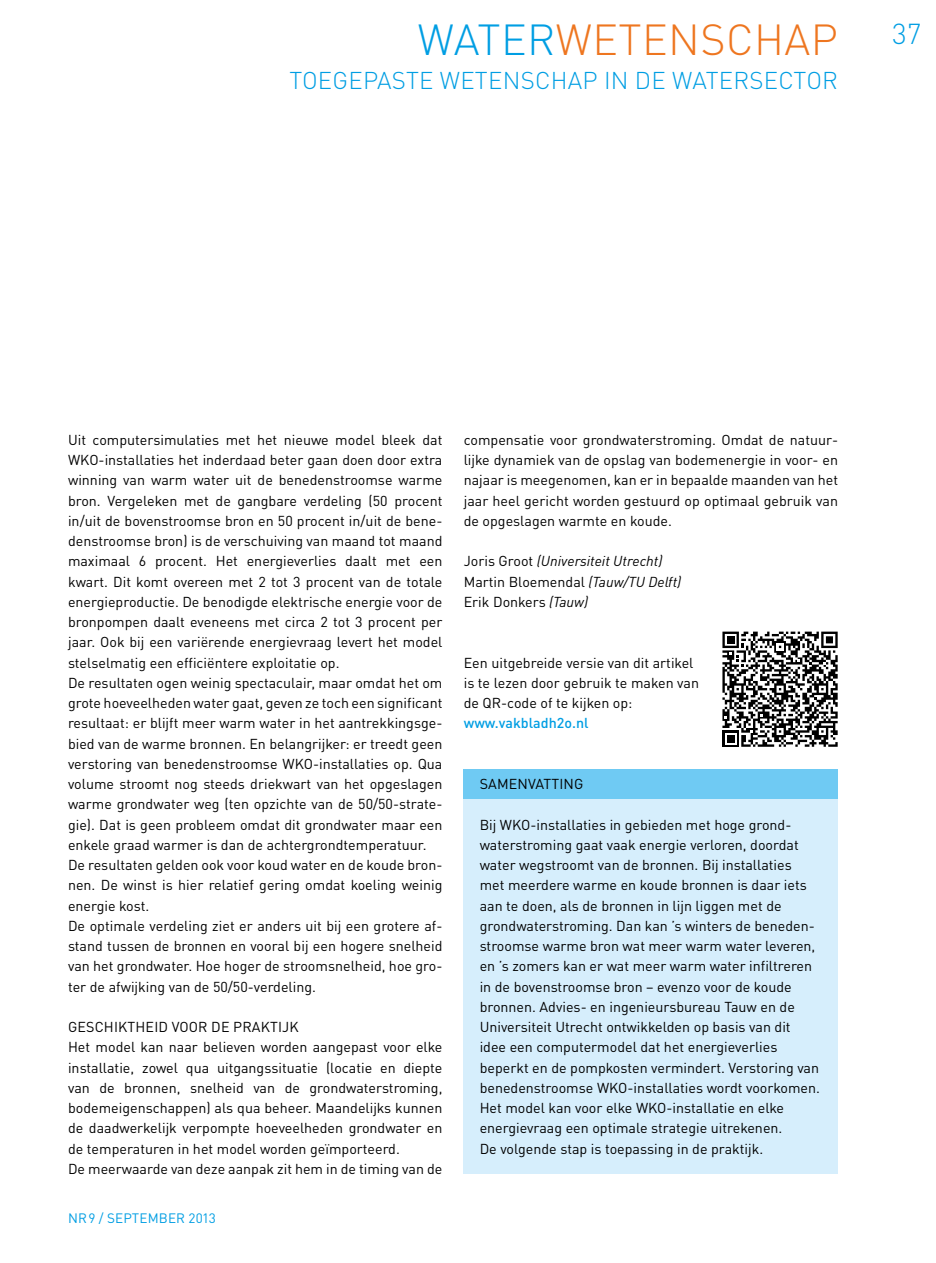
<style>
.page{position:relative;width:936px;height:1263px;background:#fff}
.page>*{position:absolute;margin:0;border:0;box-sizing:border-box;transform-origin:0 0}
.t1{font:300 42.9px "DIN Pro";letter-spacing:.01em;color:#ee7620}
.t2{font:300 28.5px "DIN Pro";color:#009ee3}
.t3{font:300 24px "DIN Pro";letter-spacing:.01em;color:#009ee3}
.t4{font:14.25px/20.2px "DIN Pro";color:#000}
.t5{font:italic 14.25px/20.2px "DIN Pro";color:#000}
.t6{font:500 14.25px "DIN Pro";color:#009ee3}
.t7{font:13.5px "DIN Pro";letter-spacing:-.015em;color:#009ee3}
.s1{color:#009ee3}
.s2{font-style:normal}
</style>
<div class="page">
<div style="left:463px;top:798px;width:375px;height:376px;background:#d6eefc"></div>
<div style="left:463px;top:769px;width:375px;height:29px;background:#6fcaf3"></div>
<svg style="left:722px;top:632px;width:115px;height:115px"></svg>
<h1 class="t1" style="left:418px;top:6px;width:421px"><span class="s1">WATER</span>WETENSCHAP</h1>
<h3 class="t3" style="left:289px;top:62px;width:550px">TOEGEPASTE WETENSCHAP IN DE WATERSECTOR</h3>
<h2 class="t2" style="left:892px;top:12px;width:31px">37</h2>
<p class="t4" style="left:68px;top:428px;width:376px">Uit computersimulaties met het nieuwe model bleek dat WKO-installaties het inderdaad beter gaan doen door extra winning van warm water uit de benedenstroomse warme bron. Vergeleken met de gangbare verdeling (50 procent in/uit de bovenstroomse bron en 50 procent in/uit de bene&shy;denstroomse bron) is de verschuiving van maand tot maand maximaal 6 procent. Het energieverlies daalt met een kwart. Dit komt overeen met 2 tot 3 procent van de totale energieproductie. De benodigde elektrische energie voor de bronpompen daalt eveneens met circa 2 tot 3 procent per jaar. Ook bij een variërende energievraag levert het model stelselmatig een efficiëntere exploitatie op.<br>De resultaten ogen weinig spectaculair, maar omdat het om grote hoeveelheden water gaat, geven ze toch een significant resultaat: er blijft meer warm water in het aantrekkingsge&shy;bied van de warme bronnen. En belangrijker: er treedt geen verstoring van benedenstroomse WKO-installaties op. Qua volume stroomt nog steeds driekwart van het opgeslagen warme grondwater weg (ten opzichte van de 50/50-strate&shy;gie). Dat is geen probleem omdat dit grondwater maar een enkele graad warmer is dan de achtergrondtemperatuur.<br>De resultaten gelden ook voor koud water en de koude bron&shy;nen. De winst is hier relatief gering omdat koeling weinig energie kost.<br>De optimale verdeling ziet er anders uit bij een grotere af&shy;stand tussen de bronnen en vooral bij een hogere snelheid van het grondwater. Hoe hoger de stroomsnelheid, hoe gro&shy;ter de afwijking van de 50/50-verdeling.</p>
<p class="t4" style="left:68px;top:1015px;width:19px">Geschiktheid</p>
<p class="t4" style="left:172px;top:1015px;width:10px">voor</p>
<p class="t4" style="left:68px;top:1015px;width:376px;text-indent:143px">de praktijk<br>Het model kan naar believen worden aangepast voor elke installatie, zowel qua uitgangssituatie (locatie en diepte van de bronnen, snelheid van de grondwaterstroming, bodemeigenschappen) als qua beheer. Maandelijks kunnen de daadwerkelijk verpompte hoeveelheden grondwater en de temperaturen in het model worden geïmporteerd.<br>De meerwaarde van deze aanpak zit hem in de timing van de</p>
<p class="t7" style="left:68px;top:1208px;width:57px">nr9 / September</p>
<p class="t7" style="left:188px;top:1208px;width:29px">2013</p>
<p class="t4" style="left:463px;top:428px;width:376px;text-align:justify">compensatie voor grondwaterstroming. Omdat de natuur&shy;lijke dynamiek van de opslag van bodemenergie in voor- en najaar is meegenomen, kan er in bepaalde maanden van het jaar heel gericht worden gestuurd op optimaal gebruik van de opgeslagen warmte en koude.</p>
<p class="t5" style="left:463px;top:550px;width:219px"><span class="s2">Joris Groot</span> (Universiteit Utrecht)<br><span class="s2">Martin Bloemendal</span> (Tauw/TU Delft)<br><span class="s2">Erik Donkers</span> (Tauw)</p>
<p class="t4" style="left:463px;top:651px;width:237px">Een uitgebreide versie van dit artikel is te lezen door gebruik te maken van de QR-code of te kijken op:</p>
<p class="t6" style="left:463px;top:712px;width:126px">www.vakbladh2o.nl</p>
<p class="t4" style="left:479px;top:772px;width:19px">Samenvatting</p>
<p class="t4" style="left:479px;top:813px;width:342px">Bij WKO-installaties in gebieden met hoge grond&shy;waterstroming gaat vaak energie verloren, doordat water wegstroomt van de bronnen. Bij installaties met meerdere warme en koude bronnen is daar iets aan te doen, als de bronnen in lijn liggen met de grondwaterstroming. Dan kan ’s winters de beneden&shy;stroomse warme bron wat meer warm water leveren, en ’s zomers kan er wat meer warm water infiltreren in de bovenstroomse bron – evenzo voor de koude bronnen. Advies- en ingenieursbureau Tauw en de Universiteit Utrecht ontwikkelden op basis van dit idee een computermodel dat het energieverlies beperkt en de pompkosten vermindert. Verstoring van benedenstroomse WKO-installaties wordt voorkomen.<br>Het model kan voor elke WKO-installatie en elke energievraag een optimale strategie uitrekenen.<br>De volgende stap is toepassing in de praktijk.</p>
</div>
